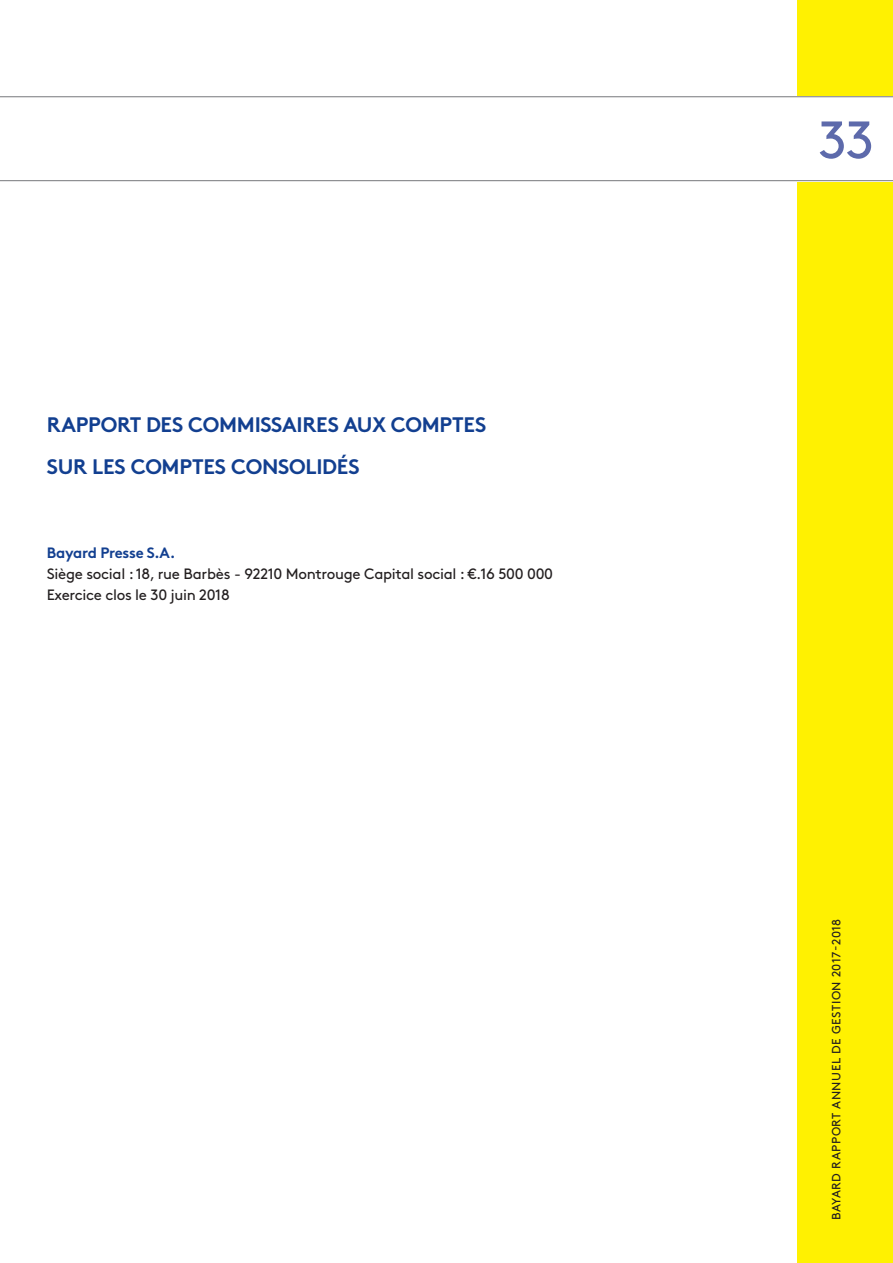
<style>
.page{position:relative;width:893px;height:1263px;background:#fff}
.page>*{position:absolute;margin:0;border:0;box-sizing:border-box;transform-origin:0 0}
.t1{font:52.5px "Brown";color:#5d6aab}
.t2{font:700 21px/42px "Brown";letter-spacing:-.015em;color:#123f90}
.t3{font:15px/21px "Brown";letter-spacing:-.02em;color:#231f20}
.t4{font:700 15px "Brown";letter-spacing:-.02em;color:#123f90}
.t5{font:12px "Brown";letter-spacing:.045em;color:#231f20}
</style>
<div class="page">
<div style="left:797px;top:0;width:96px;height:1263px;background:#fff101"></div>
<div style="left:797px;top:96px;width:96px;height:85px;background:#fff"></div>
<hr style="left:0;top:180px;width:893px;height:1px;background:#76787b">
<hr style="left:0;top:96px;width:893px;height:1px;background:#76787b">
<h2 class="t2" style="left:47px;top:401px;width:441px">RAPPORT DES COMMISSAIRES AUX COMPTES<br>SUR LES COMPTES CONSOLIDÉS</h2>
<p class="t4" style="left:47px;top:541px;width:130px">Bayard Presse S.A.</p>
<p class="t3" style="left:47px;top:562px;width:508px">Siège social : 18, rue Barbès - 92210 Montrouge Capital social : €.16 500 000<br>Exercice clos le 30 juin 2018</p>
<h1 class="t1" style="left:818px;top:100px;width:57px">33</h1>
<p class="t5" style="left:827px;top:1220px;width:303px;rotate:-90deg">BAYARD RAPPORT ANNUEL DE GESTION 2017-2018</p>
</div>
